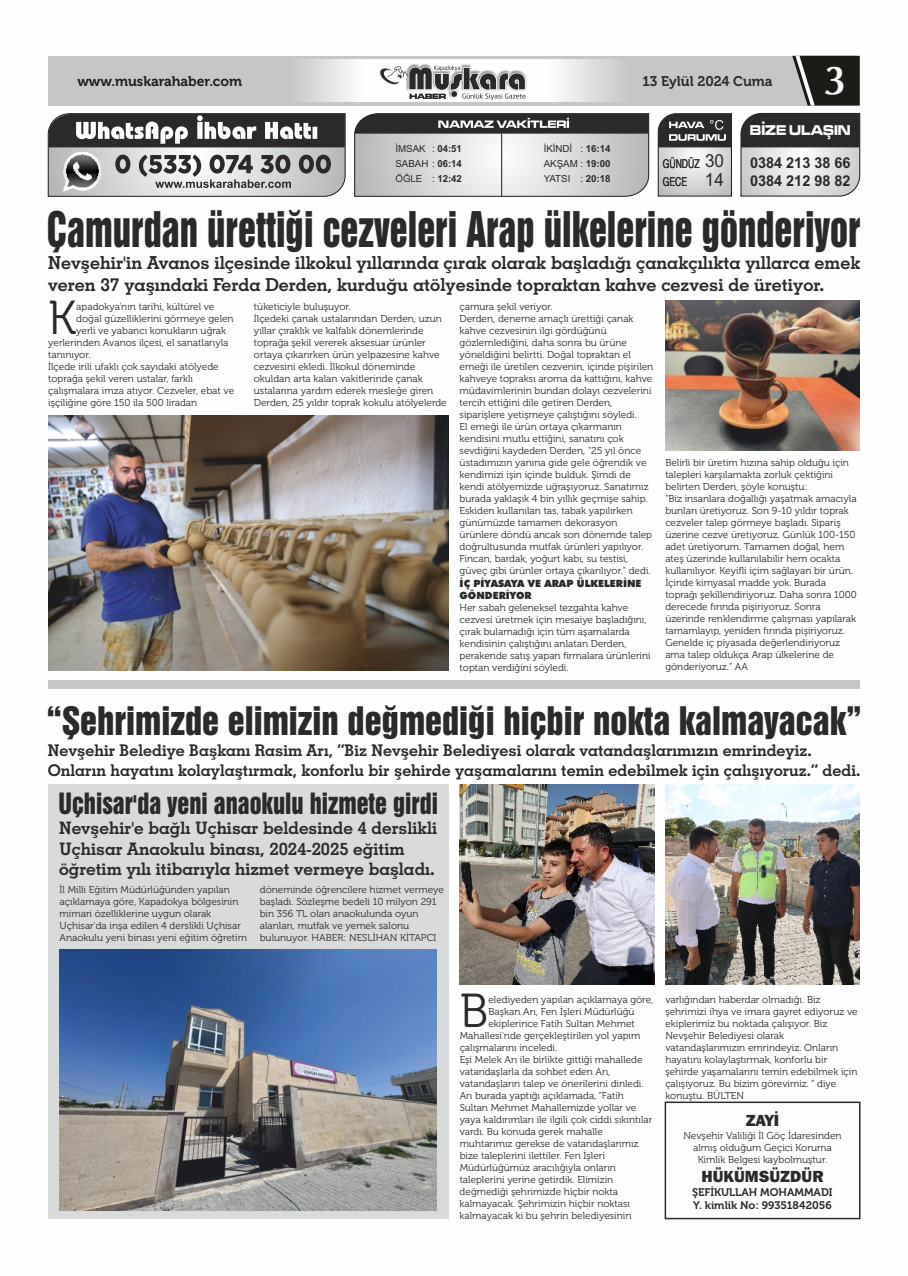
<style>
.page{position:relative;width:908px;height:1276px;background:#fff}
.page>*{position:absolute;margin:0;border:0;box-sizing:border-box;transform-origin:0 0}
.t1{font:47.5px "Museo 300";color:#2b2a29}
.t2{font:44.8px "Swiss 921 BT";color:#2b2a29;scale:.82 1}
.t3{font:700 40.7px "Optima";color:#fefefe}
.t4{font:35.8px "Swiss 921 BT";color:#2b2a29}
.t5{font:26.7px "Swiss 921 BT";color:#2b2a29;scale:.91 1}
.t6{font:18px/21.5px "Geometric Slabserif 703 Bold BT";color:#2b2a29}
.t7{font:17.2px/20.7px "Geometric Slabserif 703 Bold BT";color:#2b2a29}
.t8{font:16.1px/19.3px "Geometric Slabserif 703 Bold BT";color:#2b2a29}
.t9{font:800 16px "Franklin Gothic IT Cby BT";color:#2b2a29}
.t10{font:700 15px/17.1px "Arial Narrow";color:#2b2a29;scale:1.17 1}
.t11{font:14.7px "Microgramma D Bold Exte";color:#fefefe;scale:.85 1}
.t12{font:14px "Museo 700";color:#1c1b17}
.t13{font:14px "Museo 700";color:#2b2a29}
.t14{font:condensed 12.3px "Helvetica";color:#2b2a29;scale:.86 1}
.t15{font:11px/13.2px "Museo 700";color:#2b2a29}
.t16{font:10px/12px "Museo 300";color:#2b2a29}
.t17{font:900 10px/12px "Futura BT";color:#2b2a29}
.t18{font:9.7px/14.8px "Arial";color:#2b2a29}
.t19{font:700 9.7px "Arial";color:#2b2a29}
.s1{font-weight:700}
.s2{font-weight:400}
.s3{font-family:"Arial";font-stretch:normal;font-size:18px}
.s4{font-family:"Arial";font-stretch:normal;font-size:18.1px}
</style>
<div class="page">
<div style="left:48px;top:56px;width:811px;height:50px;background:#c5c6c6"></div>
<img style="left:303px;top:60px;width:312px;height:41px">
<svg style="left:792px;top:56px;width:67px;height:50px;background:#3e3d3a"></svg>
<img style="left:406px;top:64px;width:121px;height:36px">
<svg style="left:378px;top:66px;width:148px;height:36px;background:#adacac"></svg>
<svg style="left:47px;top:113px;width:299px;height:84px;background:#8e8e8e"></svg>
<svg style="left:354px;top:113px;width:295px;height:84px;background:#b0b0b0"></svg>
<svg style="left:657px;top:113px;width:75px;height:84px;background:#9d9c9c"></svg>
<svg style="left:740px;top:112px;width:120px;height:85px;background:#969695"></svg>
<div style="left:664px;top:1101px;width:196px;height:118px;border:1px solid #2b2a29"></div>
<img style="left:48px;top:415px;width:400px;height:255px">
<img style="left:665px;top:301px;width:194px;height:149px">
<div style="left:48px;top:680px;width:811px;height:9px;background:#c5c6c6"></div>
<img style="left:459px;top:784px;width:194px;height:200px">
<img style="left:665px;top:784px;width:194px;height:200px">
<div style="left:48px;top:784px;width:400px;height:434px;background:#d9dada"></div>
<img style="left:60px;top:949px;width:377px;height:261px">
<h3 class="t12" style="left:77px;top:75px;width:166px">www.muskarahaber.com</h3>
<h3 class="t13" style="left:642px;top:75px;width:131px">13 Eylül 2024 Cuma</h3>
<h3 class="t3" style="left:822px;top:62px;width:26px">3</h3>
<p class="t18" style="left:395px;top:143px;width:68px">İMSAK<br>SABAH : <span class="s1">06:14</span></p>
<p class="t18" style="left:543px;top:143px;width:68px">İKİNDİ<br>AKŞAM : <span class="s1">19:00</span></p>
<p class="t19" style="left:432px;top:145px;width:31px"><span class="s2">:</span> 04:51</p>
<p class="t19" style="left:580px;top:145px;width:32px"><span class="s2">:</span> 16:14</p>
<p class="t18" style="left:395px;top:172px;width:68px">ÖĞLE : <span class="s1">12:42</span></p>
<p class="t18" style="left:543px;top:172px;width:68px">YATSI : <span class="s1">20:18</span></p>
<h3 class="t11" style="left:749px;top:124px;width:120px">BİZE ULAŞIN</h3>
<p class="t14" style="left:662px;top:159px;width:73px">GÜNDÜZ <span class="s3">30</span></p>
<h3 class="t10" style="left:749px;top:156px;width:87px">0384 213 38 66<br>0384 212 98 82</h3>
<p class="t14" style="left:662px;top:177px;width:73px">GECE <span class="s4">14</span></p>
<h2 class="t2" style="left:47px;top:212px;width:993px">Çamurdan ürettiği cezveleri Arap ülkelerine gönderiyor</h2>
<h3 class="t6" style="left:48px;top:254px;width:813px">Nevşehir'in Avanos ilçesinde ilkokul yıllarında çırak olarak başladığı çanakçılıkta yıllarca emek veren 37 yaşındaki Ferda Derden, kurduğu atölyesinde topraktan kahve cezvesi de üretiyor.</h3>
<h1 class="t1" style="left:48px;top:299px;width:30px">K</h1>
<p class="t16" style="left:76px;top:302px;width:139px">apadokya'nın tarihi, kültürel ve</p>
<p class="t16" style="left:76px;top:314px;width:159px">doğal güzelliklerini görmeye gelen</p>
<p class="t16" style="left:76px;top:326px;width:151px">yerli ve yabancı konukların uğrak</p>
<p class="t16" style="left:48px;top:338px;width:182px">yerlerinden Avanos ilçesi, el sanatlarıyla</p>
<p class="t16" style="left:48px;top:350px;width:44px">tanınıyor.</p>
<p class="t16" style="left:48px;top:362px;width:172px">İlçede irili ufaklı çok sayıdaki atölyede</p>
<p class="t16" style="left:48px;top:374px;width:146px">toprağa şekil veren ustalar, farklı</p>
<p class="t16" style="left:48px;top:386px;width:187px">çalışmalara imza atıyor. Cezveler, ebat ve</p>
<p class="t16" style="left:48px;top:398px;width:150px">işçiliğine göre 150 ila 500 liradan</p>
<p class="t16" style="left:254px;top:302px;width:194px">tüketiciyle buluşuyor.<br>İlçedeki çanak ustalarından Derden, uzun yıllar çıraklık ve kalfalık dönemlerinde toprağa şekil vererek aksesuar ürünler ortaya çıkarırken ürün yelpazesine kahve cezvesini ekledi. İlkokul döneminde okuldan arta kalan vakitlerinde çanak ustalarına yardım ederek mesleğe giren Derden, 25 yıldır toprak kokulu atölyelerde</p>
<p class="t16" style="left:459px;top:302px;width:195px">çamura şekil veriyor.<br>Derden, deneme amaçlı ürettiği çanak kahve cezvesinin ilgi gördüğünü gözlemlediğini, daha sonra bu ürüne yöneldiğini belirtti. Doğal topraktan el emeği ile üretilen cezvenin, içinde pişirilen kahveye topraksı aroma da kattığını, kahve müdavimlerinin bundan dolayı cezvelerini tercih ettiğini dile getiren Derden, siparişlere yetişmeye çalıştığını söyledi.<br>El emeği ile ürün ortaya çıkarmanın kendisini mutlu ettiğini, sanatını çok sevdiğini kaydeden Derden, "25 yıl önce üstadımızın yanına gide gele öğrendik ve kendimizi işin içinde bulduk. Şimdi de kendi atölyemizde uğraşıyoruz. Sanatımız burada yaklaşık 4 bin yıllık geçmişe sahip.<br>Eskiden kullanılan tas, tabak yapılırken günümüzde tamamen dekorasyon ürünlere döndü ancak son dönemde talep doğrultusunda mutfak ürünleri yapılıyor.<br>Fincan, bardak, yoğurt kabı, su testisi, güveç gibi ürünler ortaya çıkarılıyor." dedi.</p>
<p class="t17" style="left:459px;top:578px;width:183px">İÇ PİYASAYA VE ARAP ÜLKELERİNE<br>GÖNDERİYOR</p>
<p class="t16" style="left:459px;top:602px;width:192px">Her sabah geleneksel tezgahta kahve cezvesi üretmek için mesaiye başladığını, çırak bulamadığı için tüm aşamalarda kendisinin çalıştığını anlatan Derden, perakende satış yapan firmalara ürünlerini toptan verdiğini söyledi.</p>
<p class="t16" style="left:665px;top:458px;width:193px">Belirli bir üretim hızına sahip olduğu için talepleri karşılamakta zorluk çektiğini belirten Derden, şöyle konuştu:<br>"Biz insanlara doğallığı yaşatmak amacıyla bunları üretiyoruz. Son 9-10 yıldır toprak cezveler talep görmeye başladı. Sipariş üzerine cezve üretiyoruz. Günlük 100-150 adet üretiyorum. Tamamen doğal, hem ateş üzerinde kullanılabilir hem ocakta kullanılıyor. Keyifli içim sağlayan bir ürün.<br>İçinde kimyasal madde yok. Burada toprağı şekillendiriyoruz. Daha sonra 1000 derecede fırında pişiriyoruz. Sonra üzerinde renklendirme çalışması yapılarak tamamlayıp, yeniden fırında pişiriyoruz.<br>Genelde iç piyasada değerlendiriyoruz ama talep oldukça Arap ülkelerine de gönderiyoruz." AA</p>
<h3 class="t4" style="left:46px;top:707px;width:816px">“Şehrimizde elimizin değmediği hiçbir nokta kalmayacak”</h3>
<h3 class="t8" style="left:48px;top:742px;width:813px">Nevşehir Belediye Başkanı Rasim Arı, “Biz Nevşehir Belediyesi olarak vatandaşlarımızın emrindeyiz.<br>Onların hayatını kolaylaştırmak, konforlu bir şehirde yaşamalarını temin edebilmek için çalışıyoruz.” dedi.</h3>
<h3 class="t5" style="left:58px;top:793px;width:418px">Uçhisar'da yeni anaokulu hizmete girdi</h3>
<h3 class="t7" style="left:59px;top:819px;width:379px">Nevşehir'e bağlı Uçhisar beldesinde 4 derslikli<br>Uçhisar Anaokulu binası, 2024-2025 eğitim öğretim yılı itibarıyla hizmet vermeye başladı.</h3>
<p class="t16" style="left:60px;top:884px;width:189px">İl Milli Eğitim Müdürlüğünden yapılan açıklamaya göre, Kapadokya bölgesinin mimari özelliklerine uygun olarak Uçhisar'da inşa edilen 4 derslikli Uçhisar Anaokulu yeni binası yeni eğitim öğretim</p>
<p class="t16" style="left:260px;top:884px;width:185px">döneminde öğrencilere hizmet vermeye başladı. Sözleşme bedeli 10 milyon 291 bin 356 TL olan anaokulunda oyun alanları, mutfak ve yemek salonu bulunuyor. HABER: NESLİHAN KİTAPCI</p>
<h1 class="t1" style="left:459px;top:991px;width:30px">B</h1>
<p class="t16" style="left:488px;top:994px;width:166px">elediyeden yapılan açıklamaya göre,</p>
<p class="t16" style="left:488px;top:1006px;width:147px">Başkan Arı, Fen İşleri Müdürlüğü</p>
<p class="t16" style="left:488px;top:1018px;width:148px">ekiplerince Fatih Sultan Mehmet</p>
<p class="t16" style="left:459px;top:1030px;width:182px">Mahallesi'nde gerçekleştirilen yol yapım</p>
<p class="t16" style="left:459px;top:1042px;width:99px">çalışmalarını inceledi.</p>
<p class="t16" style="left:459px;top:1054px;width:184px">Eşi Melek Arı ile birlikte gittiği mahallede</p>
<p class="t16" style="left:459px;top:1066px;width:152px">vatandaşlarla da sohbet eden Arı,</p>
<p class="t16" style="left:459px;top:1078px;width:185px">vatandaşların talep ve önerilerini dinledi.</p>
<p class="t16" style="left:459px;top:1090px;width:166px">Arı burada yaptığı açıklamada, “Fatih</p>
<p class="t16" style="left:459px;top:1102px;width:178px">Sultan Mehmet Mahallemizde yollar ve</p>
<p class="t16" style="left:459px;top:1114px;width:194px">yaya kaldırımları ile ilgili çok ciddi sıkıntılar</p>
<p class="t16" style="left:459px;top:1126px;width:145px">vardı. Bu konuda gerek mahalle</p>
<p class="t16" style="left:459px;top:1138px;width:180px">muhtarımız gerekse de vatandaşlarımız</p>
<p class="t16" style="left:459px;top:1150px;width:147px">bize taleplerini ilettiler. Fen İşleri</p>
<p class="t16" style="left:459px;top:1162px;width:158px">Müdürlüğümüz aracılığıyla onların</p>
<p class="t16" style="left:459px;top:1174px;width:155px">taleplerini yerine getirdik. Elimizin</p>
<p class="t16" style="left:459px;top:1186px;width:160px">değmediği şehrimizde hiçbir nokta</p>
<p class="t16" style="left:459px;top:1198px;width:172px">kalmayacak. Şehrimizin hiçbir noktası</p>
<p class="t16" style="left:459px;top:1210px;width:173px">kalmayacak ki bu şehrin belediyesinin</p>
<p class="t16" style="left:665px;top:994px;width:194px">varlığından haberdar olmadığı. Biz şehrimizi ihya ve imara gayret ediyoruz ve ekiplerimiz bu noktada çalışıyor. Biz Nevşehir Belediyesi olarak vatandaşlarımızın emrindeyiz. Onların hayatını kolaylaştırmak, konforlu bir şehirde yaşamalarını temin edebilmek için çalışıyoruz. Bu bizim görevimiz. “ diye konuştu. BÜLTEN</p>
<h3 class="t9" style="left:745px;top:1114px;width:35px">ZAYİ</h3>
<p class="t16" style="left:683px;top:1131px;width:160px;text-align:center">Nevşehir Valiliği İl Göç İdaresinden almış olduğum Geçici Koruma<br>Kimlik Belgesi kaybolmuştur.</p>
<h3 class="t9" style="left:701px;top:1169px;width:123px">HÜKÜMSÜZDÜR</h3>
<p class="t15" style="left:692px;top:1186px;width:142px">ŞEFİKULLAH MOHAMMADI<br>Y. kimlik No: 99351842056</p>
</div>
